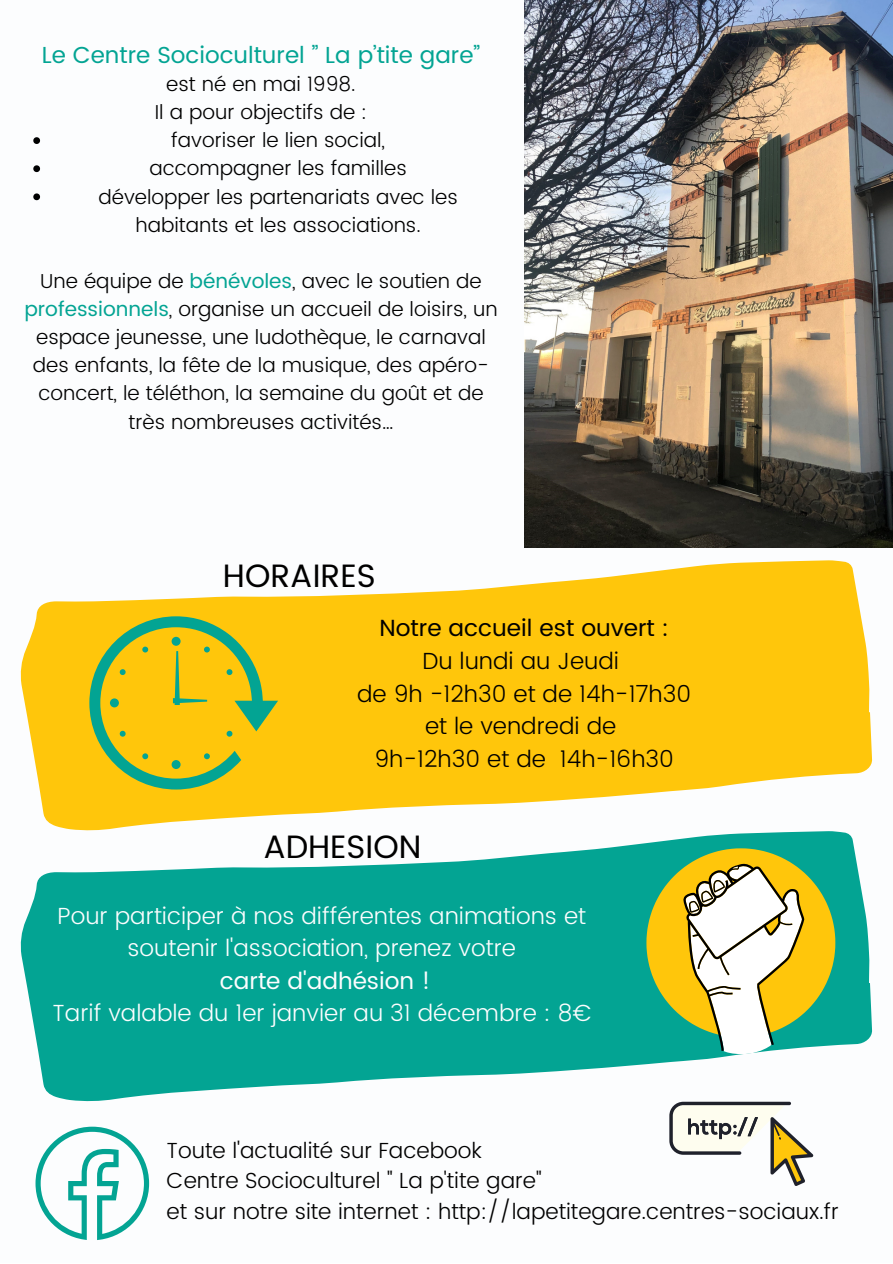
<style>
.page{position:relative;width:893px;height:1264px;background:#fff}
.page>*{position:absolute;margin:0;border:0;box-sizing:border-box;transform-origin:0 0}
.t1{font:32.4px "Poppins";color:#000}
.t2{font:300 23.4px/32.5px "Poppins";color:#fcfdfe;text-align:center}
.t3{font:300 23.4px/32.5px "Poppins";color:#000;text-align:center}
.t4{font:23.4px "Poppins";color:#000}
.t5{font:23.4px "Poppins";color:#fcfdfe}
.t6{font:23.1px "Poppins";color:#03a493}
.t7{font:300 21.9px/30.3px "Poppins";color:#000}
.t8{font:300 20.1px/28px "Poppins";color:#000;text-align:center}
.s1{font-weight:400;color:#03a493}
</style>
<div class="page">
<img style="left:524px;top:0;width:368px;height:547px">
<svg style="left:20px;top:560px;width:852px;height:270px;fill:#ffc60b"></svg>
<svg style="left:89px;top:616px;width:189px;height:173px;background:#cebf24"></svg>
<svg style="left:20px;top:831px;width:852px;height:270px;fill:#03a493"></svg>
<svg style="left:646px;top:848px;width:189px;height:210px"></svg>
<svg style="left:35px;top:1126px;width:114px;height:113px"></svg>
<svg style="left:669px;top:1101px;width:144px;height:84px"></svg>
<svg style="left:33px;top:137px;width:7px;height:7px"></svg>
<svg style="left:33px;top:165px;width:7px;height:7px"></svg>
<svg style="left:33px;top:193px;width:7px;height:7px"></svg>
<p class="t6" style="left:42px;top:41px;width:440px">Le Centre Socioculturel ” La p’tite gare”</p>
<p class="t8" style="left:155px;top:70px;width:214px">est né en mai 1998.<br>Il a pour objectifs de :</p>
<p class="t8" style="left:98px;top:126px;width:361px">favoriser le lien social, accompagner les familles développer les partenariats avec les habitants et les associations.</p>
<p class="t8" style="left:24px;top:267px;width:475px">Une équipe de <span class="s1">bénévoles</span>, avec le soutien de <span class="s1">professionnels</span>, organise un accueil de loisirs, un espace jeunesse, une ludothèque, le carnaval des enfants, la fête de la musique, des apéro&shy;concert, le téléthon, la semaine du goût et de très nombreuses activités…</p>
<h1 class="t1" style="left:223px;top:557px;width:154px">HORAIRES</h1>
<p class="t4" style="left:379px;top:614px;width:291px">Notre accueil est ouvert :</p>
<p class="t3" style="left:357px;top:644px;width:335px">Du lundi au Jeudi<br>de 9h -12h30 et de 14h-17h30 et le vendredi de<br>9h-12h30 et de 14h-16h30</p>
<h1 class="t1" style="left:263px;top:828px;width:159px">ADHESION</h1>
<p class="t2" style="left:58px;top:899px;width:530px">Pour participer à nos différentes animations et soutenir l'association, prenez votre</p>
<p class="t5" style="left:220px;top:967px;width:213px">carte d'adhésion !</p>
<p class="t2" style="left:53px;top:997px;width:540px">Tarif valable du 1er janvier au 31 décembre : 8€</p>
<p class="t7" style="left:167px;top:1135px;width:673px">Toute l'actualité sur Facebook<br>Centre Socioculturel " La p'tite gare"<br>et sur notre site internet : http://lapetitegare.centres-sociaux.fr</p>
</div>
